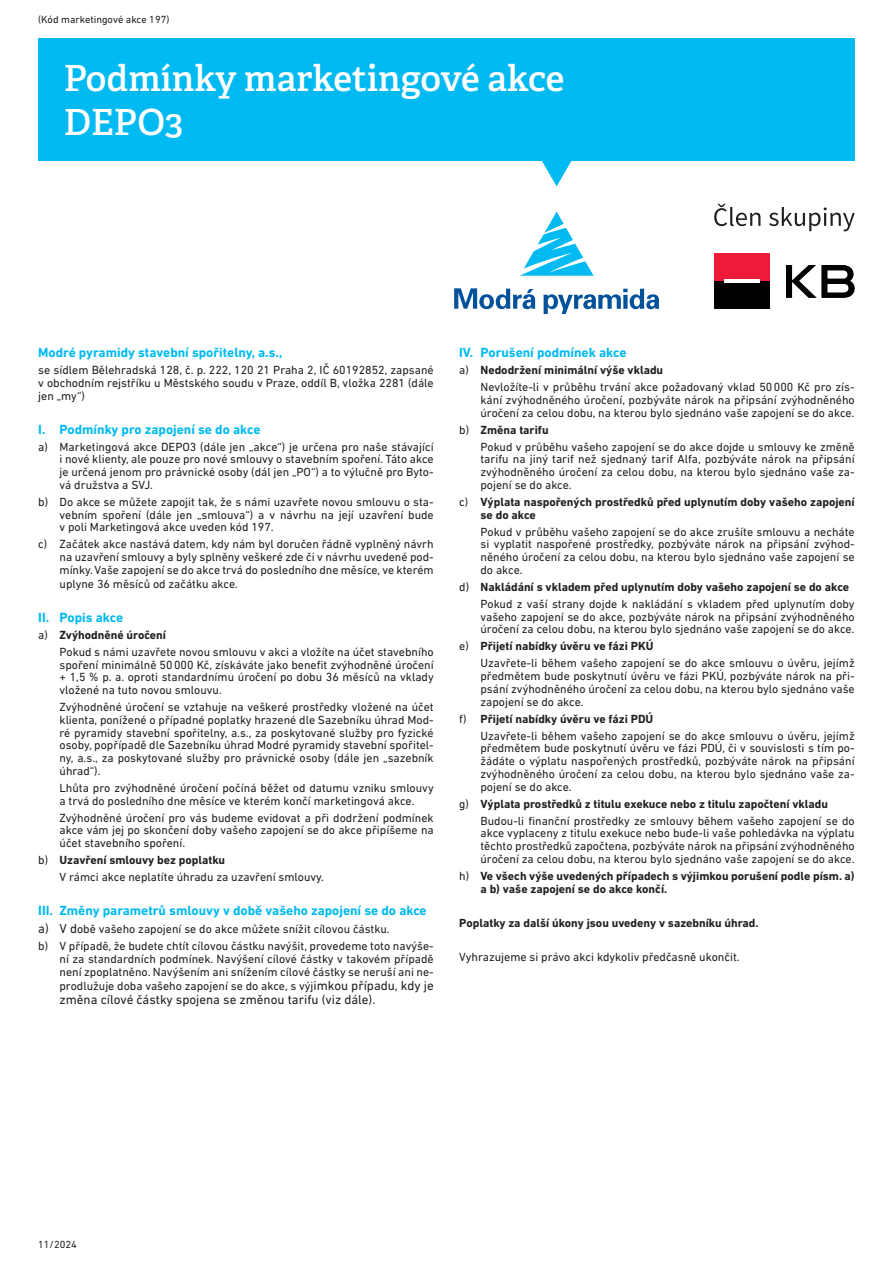
<style>
.page{position:relative;width:893px;height:1263px;background:#fff}
.page>*{position:absolute;margin:0;border:0;box-sizing:border-box;transform-origin:0 0}
.t1{font:600 36px/44.5px "Adelle";color:#fff}
.t2{font:700 13.5px "DIN Next LT Pro";color:#00baf1}
.t3{font:13.2px "DIN Next LT Pro";color:#231f20}
.t4{font:12px/12.8px "DIN Next LT Pro";color:#231f20}
.t5{font:700 12px/12.8px "DIN Next LT Pro";color:#231f20}
.t6{font:10.5px "DIN Next LT Pro";color:#231f20}
.s1{font-weight:700}
.s2{font-size:13.2px}
.s3{font-weight:400}
</style>
<div class="page">
<div style="left:38px;top:38px;width:817px;height:123px;background:#00baf1"></div>
<svg style="left:542px;top:161px;width:29px;height:25px"></svg>
<div style="left:714px;top:254px;width:55px;height:28px;background:#ed1a3a"></div>
<div style="left:714px;top:281px;width:55px;height:28px;background:#010101"></div>
<hr style="left:724px;top:280px;width:36px;height:3px;background:#fff">
<svg style="left:786px;top:265px;width:69px;height:33px"></svg>
<svg style="left:543px;top:289px;width:116px;height:25px"></svg>
<svg style="left:454px;top:288px;width:81px;height:21px"></svg>
<svg style="left:520px;top:212px;width:74px;height:64px"></svg>
<svg style="left:714px;top:203px;width:141px;height:28px"></svg>
<p class="t6" style="left:38px;top:13px;width:133px">(Kód marketingové akce 197)</p>
<h1 class="t1" style="left:64px;top:56px;width:502px">Podmínky marketingové akce<br>DEPO3</h1>
<p class="t2" style="left:38px;top:345px;width:246px">Modré pyramidy stavební spořitelny, a.s.,</p>
<p class="t4" style="left:38px;top:363px;width:397px;text-align:justify">se sídlem Bělehradská 128, č. p. 222, 120 21 Praha 2, IČ 60192852, zapsané v obchodním rejstříku u Městského soudu v Praze, oddíl B, vložka 2281 (dále jen „my“)</p>
<p class="t2" style="left:38px;top:421px;width:224px">I. Podmínky pro zapojení se do akce</p>
<p class="t4" style="left:60px;top:440px;width:376px;text-align:justify;text-indent:-21px">a) Marketingová akce DEPO3 (dále jen „akce“) je určena pro naše stávající i nové klienty, ale pouze pro nové smlouvy o stavebním spoření. Táto akce je určená jenom pro právnické osoby (dál jen „PO“) a to výlučně pro Byto&shy;vá družstva a SVJ.</p>
<p class="t4" style="left:60px;top:495px;width:376px;text-align:justify;text-indent:-21px">b) Do akce se můžete zapojit tak, že s námi uzavřete novou smlouvu o sta&shy;vebním spoření (dále jen „smlouva“) a v návrhu na její uzavření bude v poli Marketingová akce uveden kód 197.</p>
<p class="t4" style="left:60px;top:538px;width:376px;text-align:justify;text-indent:-21px">c) Začátek akce nastává datem, kdy nám byl doručen řádně vyplněný návrh na uzavření smlouvy a byly splněny veškeré zde či v návrhu uvedené pod&shy;mínky. Vaše zapojení se do akce trvá do posledního dne měsíce, ve kterém</p>
<p class="t4" style="left:60px;top:577px;width:180px">uplyne 36 měsíců od začátku akce.</p>
<p class="t2" style="left:38px;top:609px;width:86px">II. Popis akce</p>
<p class="t4" style="left:60px;top:626px;width:376px;line-height:17px;text-indent:-21px">a) <span class="s1">Zvýhodněné úročení<br></span>Pokud s námi uzavřete novou smlouvu v akci a vložíte na účet stavebního</p>
<p class="t4" style="left:60px;top:658px;width:376px;text-align:justify">spoření minimálně 50000 Kč, získáváte jako benefit zvýhodněné úročení + 1,5 % p. a. oproti standardnímu úročení po dobu 36 měsíců na vklady vložené na tuto novou smlouvu.</p>
<p class="t4" style="left:60px;top:700px;width:376px;text-align:justify">Zvýhodněné úročení se vztahuje na veškeré prostředky vložené na účet klienta, ponížené o případné poplatky hrazené dle Sazebníku úhrad Mod&shy;ré pyramidy stavební spořitelny, a.s., za poskytované služby pro fyzické osoby, popřípadě dle Sazebníku úhrad Modré pyramidy stavební spořitel&shy;ny, a.s., za poskytované služby pro právnické osoby (dále jen „sazebník úhrad“).</p>
<p class="t4" style="left:60px;top:781px;width:376px">Lhůta pro zvýhodněné úročení počíná běžet od datumu vzniku smlouvy a trvá do posledního dne měsíce ve kterém končí marketingová akce.</p>
<p class="t4" style="left:60px;top:811px;width:376px;text-align:justify">Zvýhodněné úročení pro vás budeme evidovat a při dodržení podmínek akce vám jej po skončení doby vašeho zapojení se do akce připíšeme na účet stavebního spoření.</p>
<p class="t4" style="left:60px;top:851px;width:266px;line-height:17px;text-indent:-21px">b) <span class="s1">Uzavření smlouvy bez poplatku<br></span>V rámci akce neplatíte úhradu za uzavření smlouvy.</p>
<p class="t2" style="left:38px;top:903px;width:390px">III. Změny parametrů smlouvy v době vašeho zapojení se do akce</p>
<p class="t4" style="left:38px;top:920px;width:397px;line-height:17px"><span class="s2">a) V d</span>obě vašeho zapojení se do akce můžete snížit cílovou částku.<br>b) V případě, že budete chtít cílovou částku navýšit, provedeme toto navýše-</p>
<p class="t4" style="left:60px;top:952px;width:376px">ní za standardních podmínek. Navýšení cílové částky v takovém případě není zpoplatněno. Navýšením ani snížením cílové částky se neruší ani ne-</p>
<p class="t4" style="left:60px;top:979px;width:376px">prodlužuje doba vašeho zapojení se do akce, s výj<span class="s2">imkou případu, kdy je</span></p>
<p class="t3" style="left:60px;top:991px;width:317px">změna cílové částky spojena se změnou tarifu (viz dále).</p>
<p class="t2" style="left:459px;top:345px;width:169px">IV. Porušení podmínek akce</p>
<p class="t4" style="left:480px;top:361px;width:376px;line-height:17px;text-indent:-21px">a) <span class="s1">Nedodržení minimální výše vkladu<br></span>Nevložíte-li v průběhu trvání akce požadovaný vklad 50000 Kč pro zís-</p>
<p class="t4" style="left:480px;top:393px;width:376px">kání zvýhodněného úročení, pozbýváte nárok na připsání zvýhodněného úročení za celou dobu, na kterou bylo sjednáno vaše zapojení se do akce.</p>
<p class="t4" style="left:480px;top:421px;width:376px;line-height:17px;text-indent:-21px">b) <span class="s1">Změna tarifu<br></span>Pokud v průběhu vašeho zapojení se do akce dojde u smlouvy ke změně</p>
<p class="t4" style="left:480px;top:453px;width:376px;text-align:justify">tarifu na jiný tarif než sjednaný tarif Alfa, pozbýváte nárok na připsání zvýhodněného úročení za celou dobu, na kterou bylo sjednáno vaše za&shy;pojení se do akce.</p>
<p class="t5" style="left:480px;top:495px;width:376px;text-indent:-21px"><span class="s3">c)</span> Výplata naspořených prostředků před uplynutím doby vašeho zapojení se do akce</p>
<p class="t4" style="left:480px;top:525px;width:376px;text-align:justify">Pokud v průběhu vašeho zapojení se do akce zrušíte smlouvu a necháte si vyplatit naspořené prostředky, pozbýváte nárok na připsání zvýhod&shy;něného úročení za celou dobu, na kterou bylo sjednáno vaše zapojení se do akce.</p>
<p class="t4" style="left:480px;top:578px;width:376px;line-height:17px;text-indent:-21px">d) <span class="s1">Nakládání s vkladem před uplynutím doby vašeho zapojení se do akce<br></span>Pokud z vaší strany dojde k nakládání s vkladem před uplynutím doby</p>
<p class="t4" style="left:480px;top:610px;width:376px">vašeho zapojení se do akce, pozbýváte nárok na připsání zvýhodněného úročení za celou dobu, na kterou bylo sjednáno vaše zapojení se do akce.</p>
<p class="t4" style="left:480px;top:638px;width:376px;line-height:17px;text-indent:-21px">e) <span class="s1">Přijetí nabídky úvěru ve fázi PKÚ<br></span>Uzavřete-li během vašeho zapojení se do akce smlouvu o úvěru, jejímž</p>
<p class="t4" style="left:480px;top:669px;width:376px;text-align:justify">předmětem bude poskytnutí úvěru ve fázi PKÚ, pozbýváte nárok na při&shy;psání zvýhodněného úročení za celou dobu, na kterou bylo sjednáno vaše zapojení se do akce.</p>
<p class="t4" style="left:480px;top:710px;width:376px;line-height:17px;text-indent:-21px">f) <span class="s1">Přijetí nabídky úvěru ve fázi PDÚ<br></span>Uzavřete-li během vašeho zapojení se do akce smlouvu o úvěru, jejímž</p>
<p class="t4" style="left:480px;top:742px;width:376px;text-align:justify">předmětem bude poskytnutí úvěru ve fázi PDÚ, či v souvislosti s tím po&shy;žádáte o výplatu naspořených prostředků, pozbýváte nárok na připsání zvýhodněného úročení za celou dobu, na kterou bylo sjednáno vaše za&shy;pojení se do akce.</p>
<p class="t4" style="left:480px;top:795px;width:376px;line-height:17px;text-indent:-21px">g) <span class="s1">Výplata prostředků z titulu exekuce nebo z titulu započtení vkladu<br></span>Budou-li finanční prostředky ze smlouvy během vašeho zapojení se do</p>
<p class="t4" style="left:480px;top:827px;width:376px;text-align:justify">akce vyplaceny z titulu exekuce nebo bude-li vaše pohledávka na výplatu těchto prostředků započtena, pozbýváte nárok na připsání zvýhodněného úročení za celou dobu, na kterou bylo sjednáno vaše zapojení se do akce.</p>
<p class="t5" style="left:480px;top:869px;width:376px;text-indent:-21px"><span class="s3">h)</span> Ve všech výše uvedených případech s výjimkou porušení podle písm. a) a b) vaše zapojení se do akce končí.</p>
<p class="t5" style="left:459px;top:916px;width:301px">Poplatky za další úkony jsou uvedeny v sazebníku úhrad.</p>
<p class="t4" style="left:459px;top:950px;width:282px">Vyhrazujeme si právo akci kdykoliv předčasně ukončit.</p>
<p class="t6" style="left:38px;top:1238px;width:40px">11/2024</p>
</div>
